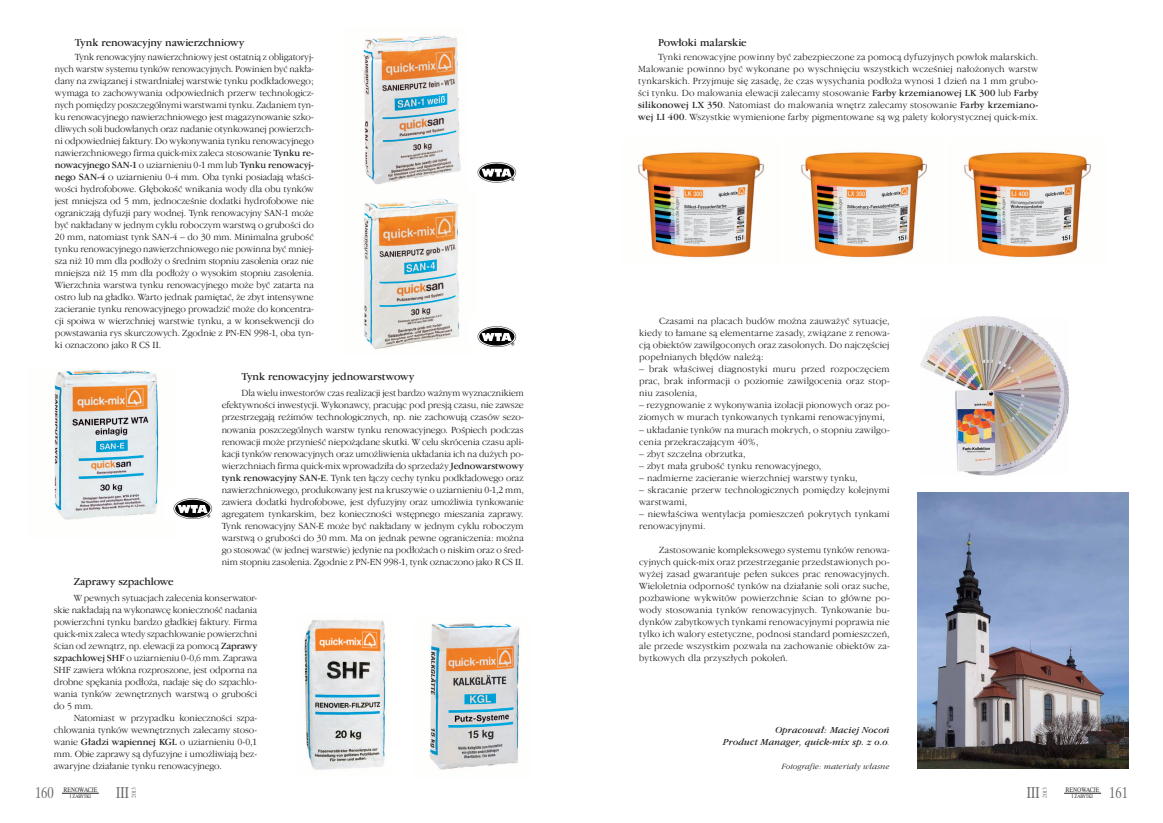
<style>
.page{position:relative;width:1163px;height:823px;background:#fff}
.page>*{position:absolute;margin:0;border:0;box-sizing:border-box;transform-origin:0 0}
.t1{font:15.7px "Dutch 801 Rm PL Roman A";letter-spacing:-.02em;color:#6c6d70;scale:.8 1}
.t2{font:11px "Garmd ITC Bk PL";letter-spacing:-.005em;color:#231f20}
.t3{font:9.8px/12px "Garmd ITC Lt PL";letter-spacing:.01em;color:#231f20;text-align:justify}
.t4{font:9.8px "Garmd ITC Bk PL";letter-spacing:-.005em;color:#231f20}
.t5{font:italic 9.5px/12px "Garmd ITC Bk PL";letter-spacing:.015em;color:#231f20;text-align:right}
.t6{font:italic 8.2px "Garmd ITC Lt PL";letter-spacing:.02em;color:#231f20}
.t7{font:6.5px "Dutch 801 Rm PL Roman A";color:#231f20;scale:.8 1}
.t8{font:5.6px "Dutch 801 Rm PL Roman A";color:#6c6d70}
.t9{font:5px "Dutch 801 Rm PL Roman A";color:#231f20;scale:.8 1}
.s1{font-family:"Garmd ITC Bk PL"}
.s2{font-family:"Garmd ITC Lt PL"}
.s3{font-family:"Garmd ITC Lt PL";font-size:8px}
</style>
<div class="page">
<hr style="left:62px;top:792px;width:37px;height:1px;background:#231f20">
<hr style="left:1063px;top:792px;width:37px;height:1px;background:#231f20">
<img style="left:54px;top:370px;width:105px;height:150px">
<img style="left:363px;top:35px;width:98px;height:150px">
<img style="left:363px;top:199px;width:97px;height:151px">
<img style="left:302px;top:620px;width:84px;height:150px">
<img style="left:430px;top:623px;width:90px;height:147px">
<img style="left:477px;top:162px;width:40px;height:21px">
<img style="left:477px;top:326px;width:40px;height:21px">
<img style="left:173px;top:498px;width:40px;height:21px">
<img style="left:637px;top:152px;width:127px;height:106px">
<img style="left:800px;top:152px;width:127px;height:106px">
<img style="left:964px;top:152px;width:127px;height:106px">
<img style="left:920px;top:316px;width:148px;height:159px">
<img style="left:917px;top:492px;width:211px;height:276px">
<p class="t2" style="left:75px;top:36px;width:171px">Tynk renowacyjny nawierzchniowy</p>
<p class="t3" style="left:55px;top:51px;width:260px;text-indent:20px">Tynk renowacyjny nawierzchniowy jest ostatnią z obligatoryj&shy;nych warstw systemu tynków renowacyjnych. Powinien być nakła&shy;dany na związanej i stwardniałej warstwie tynku podkładowego; wymaga to zachowywania odpowiednich przerw technologicz&shy;nych pomiędzy poszczególnymi warstwami tynku. Zadaniem tyn&shy;ku renowacyjnego nawierzchniowego jest magazynowanie szko&shy;dliwych soli budowlanych oraz nadanie otynkowanej powierzch&shy;ni odpowiedniej faktury. Do wykonywania tynku renowacyjnego nawierzchniowego firma quick-mix zaleca stosowanie <span class="s1">Tynku re-</span></p>
<p class="t4" style="left:55px;top:159px;width:260px">nowacyjnego SAN-1 <span class="s2">o uziarnieniu 0-1 mm lub</span> Tynku renowacyj-</p>
<p class="t3" style="left:55px;top:171px;width:260px"><span class="s1">nego SAN-4</span> o uziarnieniu 0-4 mm. Oba tynki posiadają właści&shy;wości hydrofobowe. Głębokość wnikania wody dla obu tynków jest mniejsza od 5 mm, jednocześnie dodatki hydrofobowe nie ograniczają dyfuzji pary wodnej. Tynk renowacyjny SAN-1 może być nakładany w jednym cyklu roboczym warstwą o grubości do 20 mm, natomiast tynk SAN-4 – do 30 mm. Minimalna grubość tynku renowacyjnego nawierzchniowego nie powinna być mniej&shy;sza niż 10 mm dla podłoży o średnim stopniu zasolenia oraz nie mniejsza niż 15 mm dla podłoży o wysokim stopniu zasolenia.<br>Wierzchnia warstwa tynku renowacyjnego może być zatarta na ostro lub na gładko. Warto jednak pamiętać, że zbyt intensywne zacieranie tynku renowacyjnego prowadzić może do koncentra&shy;cji spoiwa w wierzchniej warstwie tynku, a w konsekwencji do powstawania rys skurczowych. Zgodnie z PN-EN 998-1, oba tyn&shy;ki oznaczono jako R CS II.</p>
<p class="t2" style="left:241px;top:370px;width:174px">Tynk renowacyjny jednowarstwowy</p>
<p class="t3" style="left:222px;top:387px;width:303px;text-indent:20px">Dla wielu inwestorów czas realizacji jest bardzo ważnym wyznacznikiem efektywności inwestycji. Wykonawcy, pracując pod presją czasu, nie zawsze przestrzegają reżimów technologicznych, np. nie zachowują czasów sezo&shy;nowania poszczególnych warstw tynku renowacyjnego. Pośpiech podczas renowacji może przynieść niepożądane skutki. W celu skrócenia czasu apli&shy;kacji tynków renowacyjnych oraz umożliwienia układania ich na dużych po&shy;wierzchniach firma quick-mix wprowadziła do sprzedaży <span class="s1">Jednowarstwowy tynk renowacyjny SAN-E</span>. Tynk ten łączy cechy tynku podkładowego oraz nawierzchniowego, produkowany jest na kruszywie o uziarnieniu 0-1,2 mm, zawiera dodatki hydrofobowe, jest dyfuzyjny oraz umożliwia tynkowanie agregatem tynkarskim, bez konieczności wstępnego mieszania zaprawy.<br>Tynk renowacyjny SAN-E może być nakładany w jednym cyklu roboczym warstwą o grubości do 30 mm. Ma on jednak pewne ograniczenia: można go stosować (w jednej warstwie) jedynie na podłożach o niskim oraz o śred&shy;nim stopniu zasolenia. Zgodnie z PN-EN 998-1, tynk oznaczono jako R CS II.</p>
<p class="t2" style="left:74px;top:574px;width:102px">Zaprawy szpachlowe</p>
<p class="t3" style="left:54px;top:591px;width:205px;text-indent:20px">W pewnych sytuacjach zalecenia konserwator&shy;skie nakładają na wykonawcę konieczność nadania powierzchni tynku bardzo gładkiej faktury. Firma quick-mix zaleca wtedy szpachlowanie powierzchni ścian od zewnątrz, np. elewacji za pomocą <span class="s1">Zaprawy szpachlowej SHF</span> o uziarnieniu 0-0,6 mm. Zaprawa SHF zawiera włókna rozproszone, jest odporna na drobne spękania podłoża, nadaje się do szpachlo&shy;wania tynków zewnętrznych warstwą o grubości do 5 mm.</p>
<p class="t3" style="left:54px;top:711px;width:205px;text-indent:20px">Natomiast w przypadku konieczności szpa&shy;chlowania tynków wewnętrznych zalecamy stoso&shy;wanie <span class="s1">Gładzi wapiennej KGL</span> o uziarnieniu 0-0,1 mm. Obie zaprawy są dyfuzyjne i umożliwiają bez&shy;awaryjne działanie tynku renowacyjnego.</p>
<p class="t2" style="left:658px;top:36px;width:90px">Powłoki malarskie</p>
<p class="t3" style="left:638px;top:51px;width:401px;text-indent:20px">Tynki renowacyjne powinny być zabezpieczone za pomocą dyfuzyjnych powłok malarskich.<br>Malowanie powinno być wykonane po wyschnięciu wszystkich wcześniej nałożonych warstw tynkarskich. Przyjmuje się zasadę, że czas wysychania podłoża wynosi 1 dzień na 1 mm grubo&shy;ści tynku. Do malowania elewacji zalecamy stosowanie <span class="s1">Farby krzemianowej LK 300</span> lub <span class="s1">Farby silikonowej LX 350</span>. Natomiast do malowania wnętrz zalecamy stosowanie <span class="s1">Farby krzemiano&shy;wej LI 400</span>. Wszystkie wymienione farby pigmentowane są wg palety kolorystycznej quick-mix.</p>
<p class="t3" style="left:639px;top:315px;width:252px;text-indent:20px">Czasami na placach budów można zauważyć sytuacje, kiedy to łamane są elementarne zasady, związane z renowa&shy;cją obiektów zawilgoconych oraz zasolonych. Do najczęściej popełnianych błędów należą:</p>
<p class="t3" style="left:639px;top:363px;width:252px">– brak właściwej diagnostyki muru przed rozpoczęciem prac, brak informacji o poziomie zawilgocenia oraz stop&shy;niu zasolenia,</p>
<p class="t3" style="left:639px;top:399px;width:252px">– rezygnowanie z wykonywania izolacji pionowych oraz po&shy;ziomych w murach tynkowanych tynkami renowacyjnymi,</p>
<p class="t3" style="left:639px;top:423px;width:252px">– układanie tynków na murach mokrych, o stopniu zawilgo&shy;cenia przekraczającym 40%,</p>
<p class="t3" style="left:639px;top:447px;width:108px">– zbyt szczelna obrzutka,</p>
<p class="t3" style="left:639px;top:459px;width:183px">– zbyt mała grubość tynku renowacyjnego,</p>
<p class="t3" style="left:639px;top:471px;width:220px">– nadmierne zacieranie wierzchniej warstwy tynku,</p>
<p class="t3" style="left:639px;top:483px;width:252px">– skracanie przerw technologicznych pomiędzy kolejnymi warstwami,</p>
<p class="t3" style="left:639px;top:507px;width:252px">– niewłaściwa wentylacja pomieszczeń pokrytych tynkami renowacyjnymi.</p>
<p class="t3" style="left:639px;top:543px;width:252px;text-indent:20px">Zastosowanie kompleksowego systemu tynków renowa&shy;cyjnych quick-mix oraz przestrzeganie przedstawionych po&shy;wyżej zasad gwarantuje pełen sukces prac renowacyjnych.<br>Wieloletnia odporność tynków na działanie soli oraz suche, pozbawione wykwitów powierzchnie ścian to główne po&shy;wody stosowania tynków renowacyjnych. Tynkowanie bu&shy;dynków zabytkowych tynkami renowacyjnymi poprawia nie tylko ich walory estetyczne, podnosi standard pomieszczeń, ale przede wszystkim pozwala na zachowanie obiektów za&shy;bytkowych dla przyszłych pokoleń.</p>
<p class="t5" style="left:723px;top:723px;width:168px">Opracował: Maciej Nocoń<br>Product Manager, quick-mix sp. z o.o<span class="s3">.</span></p>
<p class="t6" style="left:781px;top:761px;width:109px">Fotografie: materiały własne</p>
<h1 class="t1" style="left:35px;top:782px;width:25px">160</h1>
<p class="t9" style="left:70px;top:793px;width:28px">I ZABYTKI</p>
<h1 class="t1" style="left:1108px;top:782px;width:25px">161</h1>
<h1 class="t1" style="left:116px;top:782px;width:18px">III</h1>
<p class="t8" style="left:130px;top:797px;width:13px;rotate:-90deg">2013</p>
<h1 class="t1" style="left:1026px;top:782px;width:18px">III</h1>
<p class="t8" style="left:1041px;top:797px;width:13px;rotate:-90deg">2013</p>
<p class="t9" style="left:1071px;top:793px;width:28px">I ZABYTKI</p>
<p class="t7" style="left:1065px;top:785px;width:44px">RENOWACJE</p>
<p class="t7" style="left:63px;top:785px;width:44px">RENOWACJE</p>
</div>
